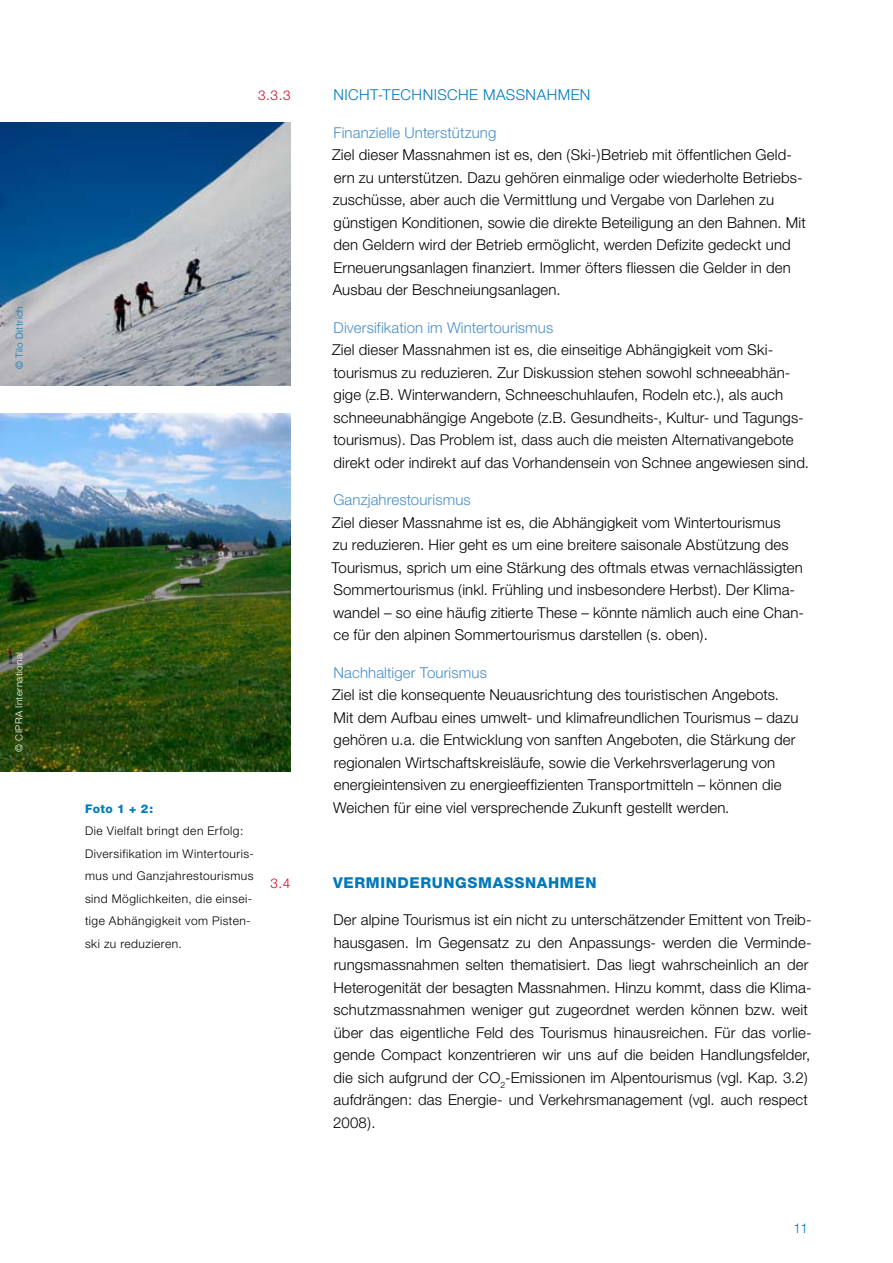
<style>
.page{position:relative;width:893px;height:1263px;background:#fff}
.page>*{position:absolute;margin:0;border:0;box-sizing:border-box;transform-origin:0 0}
.t1{font:300 15px/22.5px "Helvetica Neue CE";letter-spacing:.01em;color:#000}
.t2{font:300 15px "Helvetica Neue CE";letter-spacing:.01em;color:#498fc8}
.t3{font:300 15px "Helvetica Neue CE";color:#0079bc}
.t4{font:800 15px "Helvetica Neue CE";letter-spacing:.045em;color:#0079bc}
.t5{font:300 13.5px "Helvetica Neue CE";color:#cd071e}
.t6{font:300 13.5px "Helvetica Neue CE";color:#0079bc}
.t7{font:300 12px/22.5px "Helvetica Neue CE";letter-spacing:.04em;color:#000}
.t8{font:800 12px "Helvetica Neue CE";color:#0079bc}
.t9{font:300 9.75px "Helvetica Neue CE";letter-spacing:.045em;color:#fff}
.t10{font:300 9.75px "Helvetica Neue CE";letter-spacing:.045em;color:#0079bc}
</style>
<div class="page">
<img style="left:0;top:123px;width:291px;height:262px">
<img style="left:0;top:413px;width:291px;height:359px">
<p class="t10" style="left:14px;top:369px;width:64px;rotate:-90deg">© Tilo Dittrich</p>
<p class="t9" style="left:13px;top:751px;width:101px;rotate:-90deg">© CIPRA International</p>
<p class="t5" style="left:258px;top:87px;width:34px">3.3.3</p>
<p class="t8" style="left:85px;top:801px;width:70px">FOTO 1 + 2:</p>
<p class="t7" style="left:85px;top:819px;width:170px">Die Vielfalt bringt den Erfolg:<br>Diversifikation im Wintertouris&shy;mus und Ganzjahrestourismus sind Möglichkeiten, die einsei&shy;tige Abhängigkeit vom Pisten&shy;ski zu reduzieren.</p>
<p class="t5" style="left:270px;top:875px;width:21px">3.4</p>
<p class="t3" style="left:334px;top:86px;width:21px">Nicht</p>
<p class="t3" style="left:378px;top:86px;width:16px">-technische</p>
<p class="t3" style="left:483px;top:86px;width:25px">Massnahmen</p>
<p class="t2" style="left:333px;top:123px;width:164px">Finanzielle U nterstützung</p>
<p class="t1" style="left:332px;top:143px;width:475px">Ziel dieser Massnahmen ist es, den (Ski-)Betrieb mit öffentlichen Geld&shy;ern zu unterstützen. Dazu gehören einmalige oder wiederholte Betriebs&shy;zuschüsse, aber auch die Vermittlung und Vergabe von Darlehen zu günstigen Konditionen, sowie die direkte Beteiligung an den Bahnen. Mit den Geldern wird der Betrieb ermöglicht, werden Defizite gedeckt und Erneuerungsanlagen finanziert. Immer öfters fliessen die Gelder in den Ausbau der Beschneiungsanlagen.</p>
<p class="t2" style="left:333px;top:318px;width:221px">Diversifikation im Wintertourismus</p>
<p class="t1" style="left:332px;top:338px;width:478px">Ziel dieser Massnahmen ist es, die einseitige Abhängigkeit vom Ski&shy;tourismus zu reduzieren. Zur Diskussion stehen sowohl schneeabhän&shy;gige (z.B. Winterwandern, Schneeschuhlaufen, Rodeln etc.), als auch schneeunabhängige Angebote (z.B. Gesundheits-, Kultur- und Tagungs&shy;tourismus). Das Problem ist, dass auch die meisten Alternativangebote direkt oder indirekt auf das Vorhandensein von Schnee angewiesen sind.</p>
<p class="t2" style="left:333px;top:491px;width:139px">Ganzjahrestourismus</p>
<p class="t1" style="left:331px;top:511px;width:474px">Ziel dieser Massnahme ist es, die Abhängigkeit vom Wintertourismus<br>zu reduzieren. Hier geht es um eine breitere saisonale Abstützung des Tourismus, sprich um eine Stärkung des oftmals etwas vernachlässigten Sommertourismus (inkl. Frühling und insbesondere Herbst). Der Klima&shy;wandel – so eine häufig zitierte These – könnte nämlich auch eine Chan&shy;ce für den alpinen Sommertourismus darstellen (s. oben).</p>
<p class="t2" style="left:333px;top:663px;width:155px">Nachhaltiger Tourismus</p>
<p class="t1" style="left:332px;top:683px;width:468px">Ziel ist die konsequente Neuausrichtung des touristischen Angebots.<br>Mit dem Aufbau eines umwelt- und klimafreundlichen Tourismus – dazu gehören u.a. die Entwicklung von sanften Angeboten, die Stärkung der regionalen Wirtschaftskreisläufe, sowie die Verkehrsverlagerung von energieintensiven zu energieeffizienten Transportmitteln – können die Weichen für eine viel versprechende Zukunft gestellt werden.</p>
<p class="t4" style="left:333px;top:873px;width:265px">VERMINDERUNGSMASSNAHMEN</p>
<p class="t1" style="left:333px;top:908px;width:480px">Der alpine Tourismus ist ein nicht zu unterschätzender Emittent von Treib&shy;hausgasen. Im Gegensatz zu den Anpassungs- werden die Verminde&shy;rungsmassnahmen selten thematisiert. Das liegt wahrscheinlich an der Heterogenität der besagten Massnahmen. Hinzu kommt, dass die Klima&shy;schutzmassnahmen weniger gut zugeordnet werden können bzw. weit über das eigentliche Feld des Tourismus hinausreichen. Für das vorlie&shy;gende Compact konzentrieren wir uns auf die beiden Handlungsfelder, die sich aufgrund der CO<sub>2</sub>-Emissionen im Alpentourismus (vgl. Kap. 3.2) aufdrängen: das Energie- und Verkehrsmanagement (vgl. auch respect 2008).</p>
<p class="t6" style="left:794px;top:1220px;width:16px">11</p>
</div>
